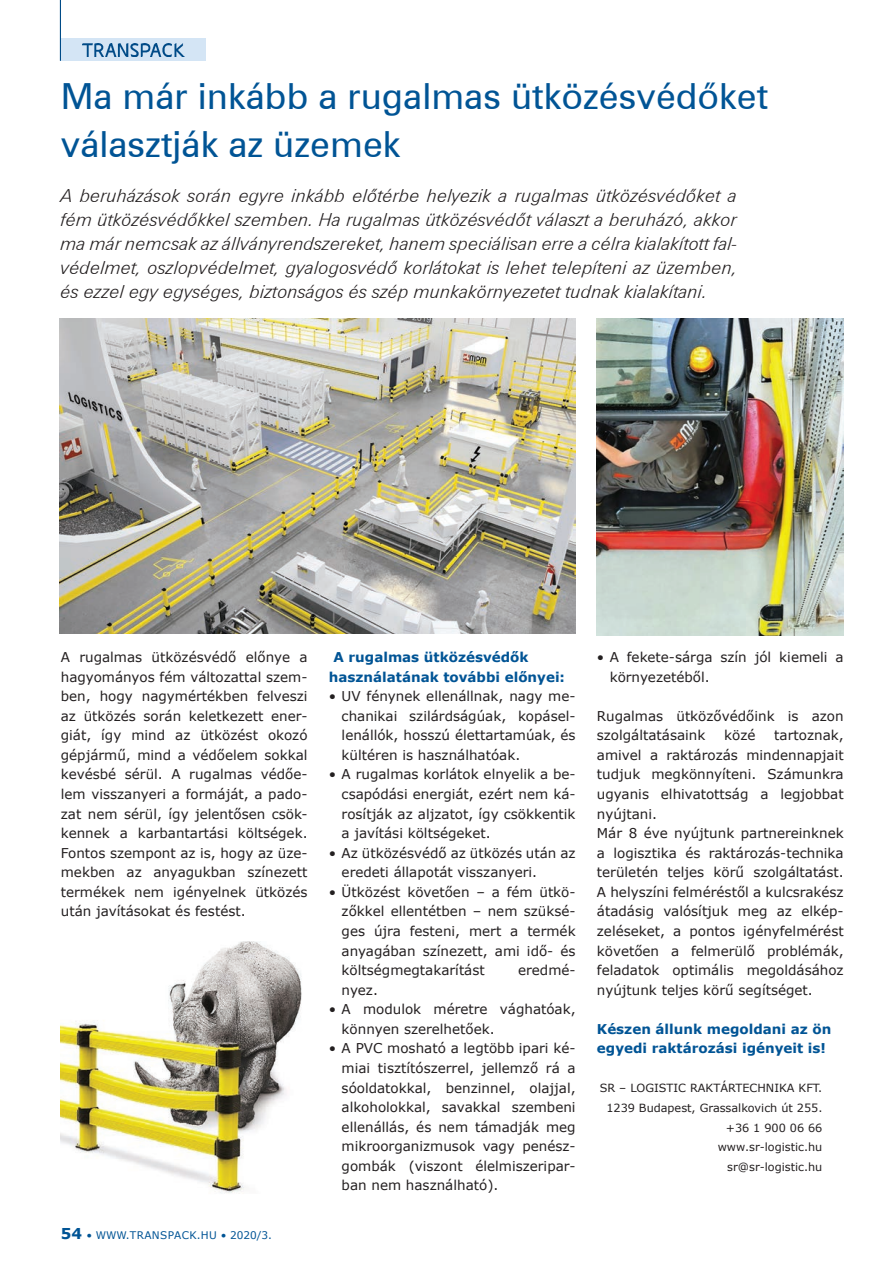
<style>
.page{position:relative;width:896px;height:1266px;background:#fff}
.page>*{position:absolute;margin:0;border:0;box-sizing:border-box;transform-origin:0 0}
.t1{font:36px/48px "Zurich PFL Normal";color:#005495}
.t2{font:18px/24px "Zurich Lt PFL Italic";color:#231f20;text-align:justify}
.t3{font:13.5px/19.5px "Verdana";color:#231f20;text-align:justify}
.t4{font:700 13.5px/19.5px "Verdana";color:#005495}
.t5{font:11.25px/19.5px "Verdana";color:#231f20;text-align:right}
.t6{font:10.5px "Verdana";letter-spacing:.035em;color:#005495}
.s1{font-weight:700;font-size:15px}
</style>
<div class="page">
<div style="left:60px;top:38px;width:146px;height:23px;background:#d4e5f5"></div>
<hr style="left:60px;top:0;width:1px;height:61px;background:#004b87">
<img style="left:83px;top:44px;width:101px;height:13px">
<img style="left:60px;top:318px;width:515px;height:315px">
<img style="left:60px;top:941px;width:242px;height:252px">
<img style="left:596px;top:318px;width:247px;height:317px">
<h1 class="t1" style="left:61px;top:71px;width:708px">Ma már inkább a rugalmas ütközésvédőket választják az üzemek</h1>
<p class="t2" style="left:61px;top:183px;width:678px">A beruházások során egyre inkább előtérbe helyezik a rugalmas ütközésvédőket a fém ütközésvédőkkel szemben. Ha rugalmas ütközésvédőt választ a beruházó, akkor ma már nemcsak az állványrendszereket, hanem speciálisan erre a célra kialakított fal&shy;védelmet, oszlopvédelmet, gyalogosvédő korlátokat is lehet telepíteni az üzemben, és ezzel egy egységes, biztonságos és szép munkakörnyezetet tudnak kialakítani.</p>
<p class="t3" style="left:61px;top:647px;width:248px">A rugalmas ütközésvédő előnye a hagyományos fém változattal szem&shy;ben, hogy nagymértékben felveszi az ütközés során keletkezett ener&shy;giát, így mind az ütközést okozó gépjármű, mind a védőelem sokkal kevésbé sérül. A rugalmas védőe&shy;lem visszanyeri a formáját, a pado&shy;zat nem sérül, így jelentősen csök&shy;kennek a karbantartási költségek.<br>Fontos szempont az is, hogy az üze&shy;mekben az anyagukban színezett termékek nem igényelnek ütközés után javításokat és festést.</p>
<p class="t4" style="left:329px;top:647px;width:238px;text-indent:5px">A rugalmas ütközésvédők használatának további előnyei:</p>
<p class="t3" style="left:341px;top:686px;width:235px;text-indent:-13px">• UV fénynek ellenállnak, nagy me&shy;chanikai szilárdságúak, kopásel&shy;lenállók, hosszú élettartamúak, és kültéren is használhatóak.</p>
<p class="t3" style="left:341px;top:764px;width:235px;text-indent:-13px">• A rugalmas korlátok elnyelik a be&shy;csapódási energiát, ezért nem ká&shy;rosítják az aljzatot, így csökkentik a javítási költségeket.</p>
<p class="t3" style="left:341px;top:842px;width:235px;text-indent:-13px">• Az ütközésvédő az ütközés után az eredeti állapotát visszanyeri.</p>
<p class="t3" style="left:341px;top:882px;width:235px;text-indent:-13px">• Ütközést követően – a fém ütkö&shy;zőkkel ellentétben – nem szüksé&shy;ges újra festeni, mert a termék anyagában színezett, ami idő- és költségmegtakarítást</p>
<p class="t3" style="left:518px;top:960px;width:59px">eredmé-</p>
<p class="t6" style="left:61px;top:1228px;width:213px"><span class="s1">54</span> • WWW.TRANSPACK.HU • 2020/3.</p>
<p class="t3" style="left:341px;top:979px;width:38px">nyez.</p>
<p class="t3" style="left:341px;top:999px;width:235px;text-indent:-13px">• A modulok méretre vághatóak, könnyen szerelhetőek.</p>
<p class="t3" style="left:341px;top:1038px;width:235px;text-indent:-13px">• A PVC mosható a legtöbb ipari ké&shy;miai tisztítószerrel, jellemző rá a sóoldatokkal, benzinnel, olajjal, alkoholokkal, savakkal szembeni ellenállás, és nem támadják meg mikroorganizmusok vagy penész&shy;gombák (viszont élelmiszeripar&shy;ban nem használható).</p>
<p class="t3" style="left:609px;top:647px;width:235px;text-indent:-13px">• A fekete-sárga szín jól kiemeli a környezetéből.</p>
<p class="t3" style="left:597px;top:706px;width:248px">Rugalmas ütközővédőink is azon szolgáltatásaink</p>
<p class="t3" style="left:724px;top:725px;width:33px">közé</p>
<p class="t3" style="left:597px;top:725px;width:248px;text-align:left;text-indent:177px">tartoznak, amivel a raktározás mindennapjait tudjuk megkönnyíteni. Számunkra ugyanis elhivatottság a legjobbat nyújtani.<br>Már 8 éve nyújtunk partnereinknek a logisztika és raktározás-technika területén teljes körű szolgáltatást.<br>A helyszíni felméréstől a kulcsrakész átadásig valósítjuk meg az elkép&shy;zeléseket, a pontos igényfelmérést követően a felmerülő problémák, feladatok optimális megoldásához nyújtunk teljes körű segítséget.</p>
<p class="t4" style="left:597px;top:1018px;width:236px">Készen állunk megoldani az ön egyedi raktározási igényeit is!</p>
<p class="t5" style="left:599px;top:1078px;width:224px">SR – LOGISTIC RAKTÁRTECHNIKA KFT.<br>1239 Budapest, Grassalkovich út 255. +36 1 900 06 66<br>www.sr-logistic.hu<br>sr@sr-logistic.hu</p>
</div>
